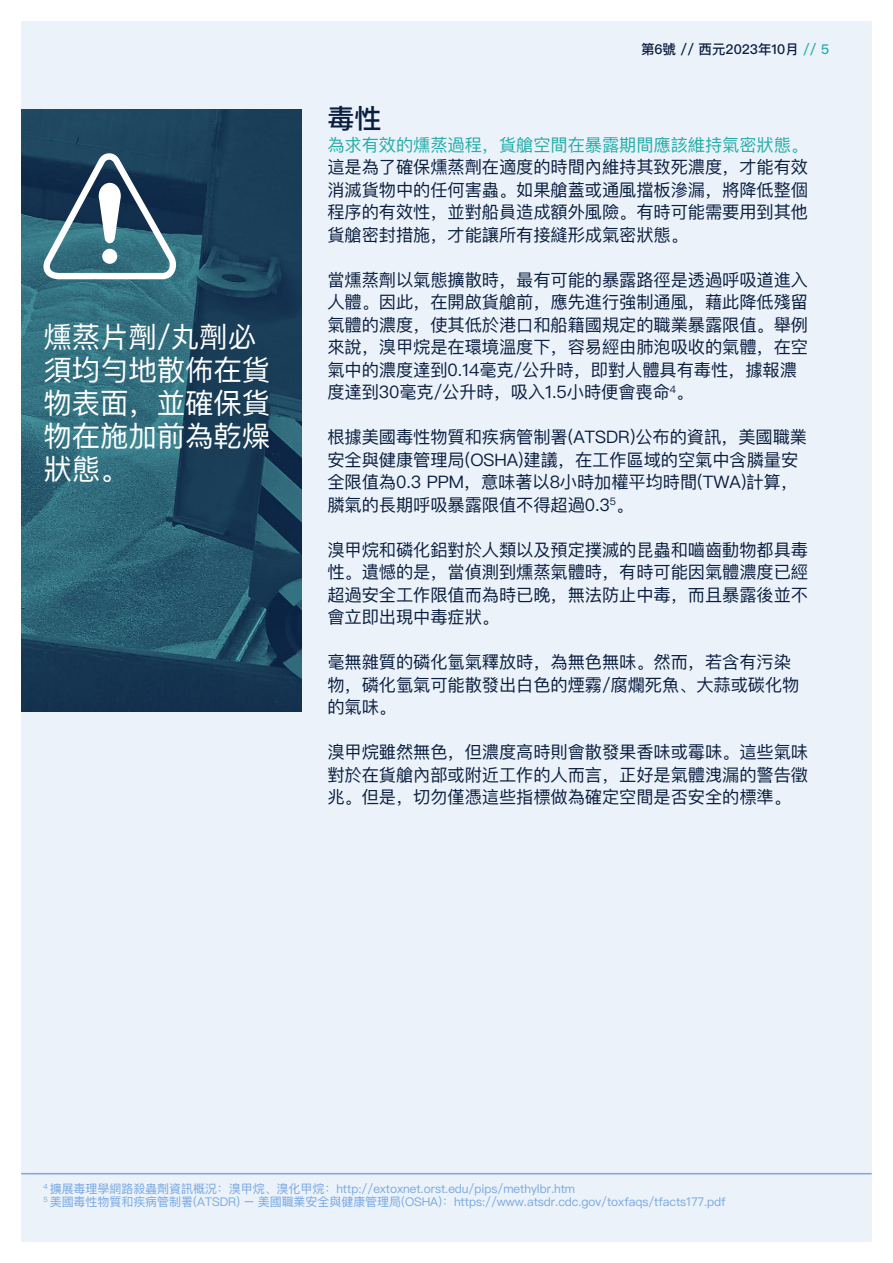
<style>
.page{position:relative;width:893px;height:1263px;background:#fff}
.page>*{position:absolute;margin:0;border:0;box-sizing:border-box;transform-origin:0 0}
.t1{font:28.5px/33px "Ping Fang SC";letter-spacing:-.005em;color:#fff}
.t2{font:500 27px "Ping Fang SC";color:#0a1e3f}
.t3{font:17.25px/22.5px "Ping Fang SC";letter-spacing:-.005em;color:#0a1e3f;text-align:justify}
.t4{font:500 13.5px "Ping Fang SC";color:#0a1e3f}
.t5{font:12px "Ping Fang SC";letter-spacing:-.005em;color:#77a8e1}
.s1{color:#26ada9}
</style>
<div class="page">
<div style="left:21px;top:21px;width:851px;height:1221px;background:#ebf2fa"></div>
<img style="left:21px;top:110px;width:281px;height:602px">
<svg style="left:42px;top:153px;width:135px;height:129px;background:#4f7184"></svg>
<hr style="left:21px;top:1173px;width:851px;height:1px;background:#77a8e1">
<p class="t1" style="left:43px;top:324px;width:229px">燻蒸片劑/丸劑必須均勻地散佈在貨物表面，並確保貨物在施加前為乾燥狀態。</p>
<p class="t4" style="left:641px;top:44px;width:190px">第6號 // 西元2023年10月 <span class="s1">// 5</span></p>
<p class="t2" style="left:327px;top:108px;width:55px">毒性</p>
<p class="t3" style="left:327px;top:135px;width:482px"><span class="s1">為求有效的燻蒸過程，貨艙空間在暴露期間應該維持氣密狀態。</span>這是為了確保燻蒸劑在適度的時間內維持其致死濃度，才能有效消滅貨物中的任何害蟲。如果艙蓋或通風擋板滲漏，將降低整個程序的有效性，並對船員造成額外風險。有時可能需要用到其他貨艙密封措施，才能讓所有接縫形成氣密狀態。</p>
<p class="t3" style="left:327px;top:270px;width:482px;text-align:left">當燻蒸劑以氣態擴散時，最有可能的暴露路徑是透過呼吸道進入人體。因此，在開啟貨艙前，應先進行強制通風，藉此降低殘留氣體的濃度，使其低於港口和船籍國規定的職業暴露限值。舉例來說，溴甲烷是在環境溫度下，容易經由肺泡吸收的氣體，在空氣中的濃度達到0.14毫克/公升時，即對人體具有毒性，據報濃度達到30毫克/公升時，吸入1.5小時便會喪命<sup>4</sup>。</p>
<p class="t3" style="left:327px;top:428px;width:481px;text-align:left">根據美國毒性物質和疾病管制署(ATSDR)公布的資訊，美國職業安全與健康管理局(OSHA)建議，在工作區域的空氣中含膦量安全限值為0.3 PPM，意味著以8小時加權平均時間(TWA)計算，膦氣的長期呼吸暴露限值不得超過0.3<sup>5</sup>。</p>
<p class="t3" style="left:327px;top:540px;width:482px">溴甲烷和磷化鋁對於人類以及預定撲滅的昆蟲和嚙齒動物都具毒性。遺憾的是，當偵測到燻蒸氣體時，有時可能因氣體濃度已經超過安全工作限值而為時已晚，無法防止中毒，而且暴露後並不會立即出現中毒症狀。</p>
<p class="t3" style="left:327px;top:653px;width:474px;text-align:left">毫無雜質的磷化氫氣釋放時，為無色無味。然而，若含有污染物，磷化氫氣可能散發出白色的煙霧/腐爛死魚、大蒜或碳化物的氣味。</p>
<p class="t3" style="left:327px;top:743px;width:482px">溴甲烷雖然無色，但濃度高時則會散發果香味或霉味。這些氣味對於在貨艙內部或附近工作的人而言，正好是氣體洩漏的警告徵兆。但是，切勿僅憑這些指標做為確定空間是否安全的標準。</p>
<p class="t5" style="left:43px;top:1183px;width:533px"><sup>4</sup> 擴展毒理學網路殺蟲劑資訊概況：溴甲烷、溴化甲烷：http://extoxnet.orst.edu/pips/methylbr.htm</p>
<p class="t5" style="left:43px;top:1197px;width:684px"><sup>5</sup> 美國毒性物質和疾病管制署(ATSDR) – 美國職業安全與健康管理局(OSHA)：https://www.atsdr.cdc.gov/toxfaqs/tfacts177.pdf</p>
</div>
